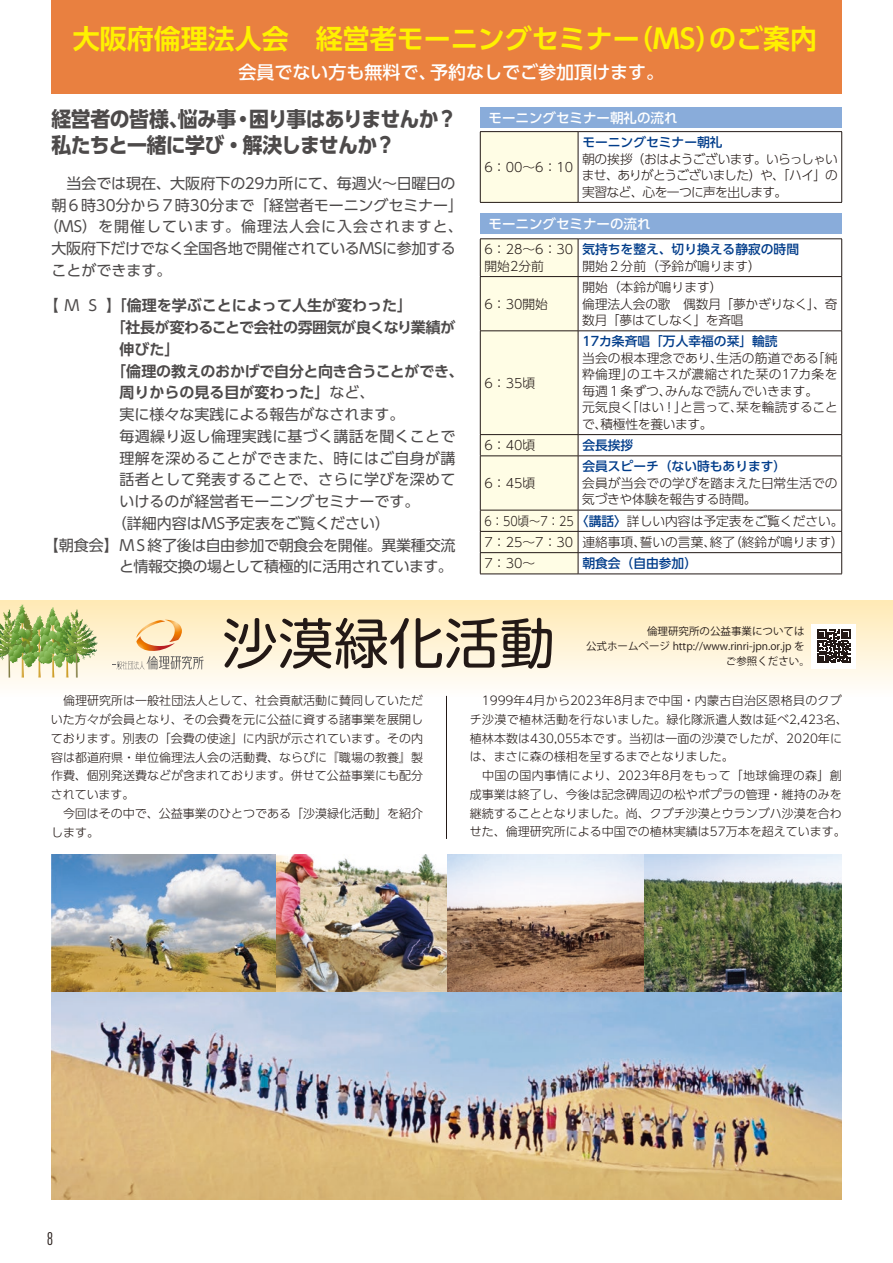
<style>
.page{position:relative;width:893px;height:1263px;background:#fff}
.page>*{position:absolute;margin:0;border:0;box-sizing:border-box;transform-origin:0 0}
.t1{font:54.3px "UD Shin M Go Pr 6";color:#231916}
.t2{font:700 27px "UD Shin Go Pr 6 De";color:#fff100}
.t3{font:700 21px/25.5px "UD Shin Go Pr 6";letter-spacing:-.035em;color:#4d4a4a;scale:.95 1}
.t4{font:500 18px "UD Shin Go Pr 6";color:#fff}
.t5{font:18px "DIN Cond";color:#231916}
.t6{font:15px "UD Shin Go Pr 6";color:#4d4a4a}
.t7{font:15px "UD Shin Go Pr 6";letter-spacing:.02em;color:#4d4a4a}
.t8{font:700 15px "UD Shin Go Pr 6 De";letter-spacing:-.005em;color:#4d4a4a}
.t9{font:15px "UD Shin Go Pr 6";letter-spacing:-.02em;color:#4d4a4a}
.t10{font:15px "UD Shin Go Pr 6";letter-spacing:-.025em;color:#4d4a4a}
.t11{font:15px "UD Shin Go Pr 6";letter-spacing:.065em;color:#4d4a4a}
.t12{font:700 15px "UD Shin Go Pr 6 De";letter-spacing:-.03em;color:#4d4a4a}
.t13{font:700 15px "UD Shin Go Pr 6 De";letter-spacing:-.025em;color:#4d4a4a}
.t14{font:15px "UD Shin Go Pr 6";letter-spacing:-.035em;color:#4d4a4a}
.t15{font:500 13.5px "UD Shin Go Pr 6";color:#fff}
.t16{font:300 12.75px/16.5px "UD Shin Go Pr 6";color:#231916}
.t17{font:500 12.75px "UD Shin Go Pr 6";color:#003c8a}
.t18{font:300 12.75px/21.3px "UD Shin Go Pr 6";color:#231916;text-align:justify;scale:.88 1}
.t19{font:300 12px/18.8px "UD Shin Go Pr 6";color:#231916}
.t20{font:10.5px/15px "Koz Go Pro";color:#231916;text-align:right}
.s1{font-family:"UD Shin Go Pr 6";font-weight:400}
.s2{font-weight:500;color:#003c8a}
</style>
<div class="page">
<div style="left:51px;top:0;width:791px;height:94px;background:#e98040"></div>
<div style="left:480px;top:213px;width:361px;height:21px;background:#89acda"></div>
<hr style="left:578px;top:239px;width:264px;height:1px;background:#231916">
<hr style="left:841px;top:239px;width:1px;height:37px;background:#231916">
<hr style="left:578px;top:276px;width:264px;height:1px;background:#231916">
<hr style="left:841px;top:277px;width:1px;height:54px;background:#231916">
<hr style="left:578px;top:331px;width:264px;height:1px;background:#231916">
<hr style="left:841px;top:331px;width:1px;height:103px;background:#231916">
<hr style="left:578px;top:434px;width:264px;height:1px;background:#231916">
<svg style="left:841px;top:435px;width:1px;height:21px"></svg>
<hr style="left:578px;top:456px;width:264px;height:1px;background:#231916">
<hr style="left:841px;top:456px;width:1px;height:54px;background:#231916">
<hr style="left:578px;top:510px;width:264px;height:1px;background:#231916">
<hr style="left:578px;top:531px;width:264px;height:1px;background:#231916">
<hr style="left:578px;top:552px;width:264px;height:1px;background:#231916">
<svg style="left:480px;top:239px;width:99px;height:335px;background:#f5f3dc"></svg>
<svg style="left:841px;top:510px;width:1px;height:64px"></svg>
<hr style="left:480px;top:574px;width:98px;height:1px;background:#231916">
<hr style="left:578px;top:574px;width:264px;height:1px;background:#231916">
<div style="left:480px;top:107px;width:361px;height:21px;background:#89acda"></div>
<div style="left:480px;top:132px;width:98px;height:70px;background:#fffde5"></div>
<hr style="left:480px;top:131px;width:98px;height:1px;background:#231916">
<hr style="left:480px;top:132px;width:1px;height:70px;background:#231916">
<hr style="left:578px;top:131px;width:264px;height:1px;background:#231916">
<hr style="left:578px;top:132px;width:1px;height:70px;background:#231916">
<hr style="left:841px;top:132px;width:1px;height:70px;background:#231916">
<hr style="left:480px;top:202px;width:98px;height:1px;background:#231916">
<hr style="left:578px;top:202px;width:264px;height:1px;background:#231916">
<div style="left:0;top:600px;width:893px;height:97px;background:linear-gradient(to bottom,#ffe9b4,#fffefd)"></div>
<img style="left:0;top:604px;width:97px;height:73px">
<svg style="left:112px;top:620px;width:92px;height:49px;background:#f1ddbd"></svg>
<div style="left:811px;top:624px;width:45px;height:44px;background:#fff"></div>
<svg style="left:817px;top:629px;width:33px;height:34px"></svg>
<img style="left:51px;top:991px;width:791px;height:208px">
<img style="left:51px;top:855px;width:225px;height:136px">
<img style="left:276px;top:855px;width:566px;height:136px">
<hr style="left:446px;top:696px;width:1px;height:143px;background:#231916">
<h2 class="t2" style="left:73px;top:16px;width:746px">大阪府倫理法人会　経営者モーニングセミナー（MS）のご案内</h2>
<h3 class="t4" style="left:239px;top:58px;width:427px">会員でない方も無料で、予約なしでご参加頂けます。</h3>
<h3 class="t3" style="left:51px;top:106px;width:428px">経営者の皆様、悩み事・困り事はありませんか？私たちと一緒に学び・解決しませんか？</h3>
<p class="t6" style="left:51px;top:171px;width:406px">　当会では現在、大阪府下の29カ所にて、毎週火～日曜日の</p>
<p class="t6" style="left:51px;top:193px;width:413px">朝６時30分から７時30分まで「経営者モーニングセミナー」</p>
<p class="t11" style="left:44px;top:215px;width:420px">（MS）を開催しています。倫理法人会に入会されますと、</p>
<p class="t10" style="left:51px;top:236px;width:406px">大阪府下だけでなく全国各地で開催されているMSに参加する</p>
<p class="t6" style="left:51px;top:258px;width:121px">ことができます。</p>
<p class="t8" style="left:44px;top:293px;width:370px"><span class="s1">【 Ｍ Ｓ 】</span>「倫理を学ぶことによって人生が変わった」</p>
<p class="t12" style="left:111px;top:315px;width:346px">「社長が変わることで会社の雰囲気が良くなり業績が</p>
<p class="t8" style="left:119px;top:337px;width:61px">伸びた」</p>
<p class="t13" style="left:111px;top:359px;width:354px">「倫理の教えのおかげで自分と向き合うことができ、</p>
<p class="t8" style="left:119px;top:380px;width:256px">周りからの見る目が変わった」<span class="s1">など、</span></p>
<p class="t6" style="left:119px;top:402px;width:286px">実に様々な実践による報告がなされます。</p>
<p class="t7" style="left:119px;top:424px;width:337px">毎週繰り返し倫理実践に基づく講話を聞くことで</p>
<p class="t7" style="left:119px;top:446px;width:338px">理解を深めることができまた、時にはご自身が講</p>
<p class="t7" style="left:119px;top:467px;width:338px">話者として発表することで、さらに学びを深めて</p>
<p class="t6" style="left:119px;top:489px;width:301px">いけるのが経営者モーニングセミナーです。</p>
<p class="t6" style="left:112px;top:511px;width:280px">（詳細内容はMS予定表をご覧ください）</p>
<p class="t9" style="left:44px;top:533px;width:413px">【朝食会】ＭＳ終了後は自由参加で朝食会を開催。異業種交流</p>
<p class="t14" style="left:119px;top:554px;width:335px">と情報交換の場として積極的に活用されています。</p>
<p class="t15" style="left:489px;top:107px;width:190px">モーニングセミナー朝礼の流れ</p>
<p class="t16" style="left:484px;top:158px;width:90px">6：00～6：10</p>
<p class="t17" style="left:582px;top:132px;width:142px">モーニングセミナー朝礼</p>
<p class="t16" style="left:582px;top:150px;width:257px;text-align:justify">朝の挨拶（おはようございます。いらっしゃいませ、ありがとうございました）や、「ハイ」の実習など、心を一つに声を出します。</p>
<p class="t15" style="left:489px;top:213px;width:163px">モーニングセミナーの流れ</p>
<p class="t16" style="left:484px;top:241px;width:90px">6：28～6：30開始2分前</p>
<p class="t17" style="left:582px;top:239px;width:218px">気持ちを整え、切り換える静寂の時間</p>
<p class="t16" style="left:582px;top:257px;width:180px">開始２分前（予鈴が鳴ります）</p>
<p class="t16" style="left:484px;top:295px;width:65px">6：30開始</p>
<p class="t16" style="left:484px;top:374px;width:52px">6：35頃</p>
<p class="t16" style="left:582px;top:278px;width:257px">開始（本鈴が鳴ります）<br>倫理法人会の歌　偶数月「夢かぎりなく」、奇数月「夢はてしなく」を斉唱</p>
<p class="t17" style="left:582px;top:331px;width:197px">17カ条斉唱「万人幸福の栞」輪読</p>
<p class="t16" style="left:582px;top:349px;width:257px">当会の根本理念であり、生活の筋道である「純粋倫理」のエキスが濃縮された栞の17カ条を毎週１条ずつ、みんなで読んでいきます。<br>元気良く「はい！」と言って、栞を輪読することで、積極性を養います。</p>
<p class="t16" style="left:484px;top:436px;width:52px">6：40頃</p>
<p class="t17" style="left:582px;top:435px;width:52px">会長挨拶</p>
<p class="t16" style="left:484px;top:474px;width:52px">6：45頃</p>
<p class="t17" style="left:582px;top:456px;width:205px">会員スピーチ（ない時もあります）</p>
<p class="t16" style="left:582px;top:474px;width:257px">会員が当会での学びを踏まえた日常生活での気づきや体験を報告する時間。</p>
<p class="t18" style="left:484px;top:510px;width:410px">6：50頃～7：25 <span class="s2">〈講話〉</span>詳しい内容は予定表をご覧ください。7：25～7：30 連絡事項、誓いの言葉、終了（終鈴が鳴ります）7：30～</p>
<p class="t17" style="left:582px;top:553px;width:116px">朝食会（自由参加）</p>
<h1 class="t1" style="left:223px;top:598px;width:334px">沙漠緑化活動</h1>
<p class="t20" style="left:586px;top:624px;width:220px">倫理研究所の公益事業については<br>公式ホームページ http://www.rinri-jpn.or.jp を</p>
<p class="t20" style="left:726px;top:654px;width:86px">ご参照ください。</p>
<p class="t19" style="left:51px;top:691px;width:374px">　倫理研究所は一般社団法人として、社会貢献活動に賛同していただいた方々が会員となり、その会費を元に公益に資する諸事業を展開しております。別表の「会費の使途」に内訳が示されています。その内容は都道府県・単位倫理法人会の活動費、ならびに『職場の教養』製作費、個別発送費などが含まれております。併せて公益事業にも配分されています。<br>　今回はその中で、公益事業のひとつである「沙漠緑化活動」を紹介します。</p>
<p class="t19" style="left:470px;top:691px;width:379px">　1999年4月から2023年8月まで中国・内蒙古自治区恩格貝のクブチ沙漠で植林活動を行ないました。緑化隊派遣人数は延べ2,423名、植林本数は430,055本です。当初は一面の沙漠でしたが、2020年には、まさに森の様相を呈するまでとなりました。<br>　中国の国内事情により、2023年8月をもって「地球倫理の森」創成事業は終了し、今後は記念碑周辺の松やポプラの管理・維持のみを継続することとなりました。尚、クブチ沙漠とウランブハ沙漠を合わせた、倫理研究所による中国での植林実績は57万本を超えています。</p>
<h3 class="t5" style="left:47px;top:1228px;width:8px">8</h3>
</div>
